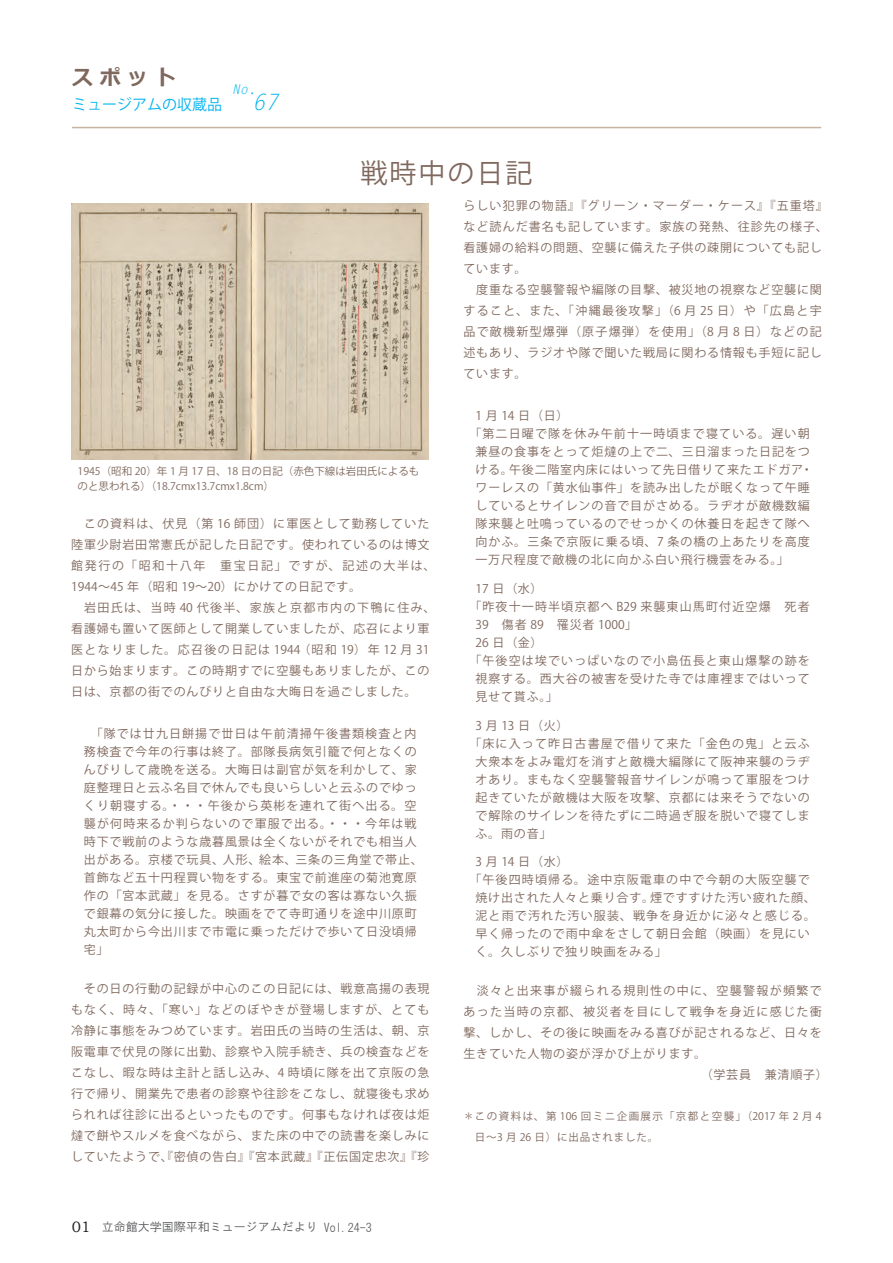
<style>
.page{position:relative;width:893px;height:1263px;background:#fff}
.page>*{position:absolute;margin:0;border:0;box-sizing:border-box;transform-origin:0 0}
.t1{font:27px "Koz Go Pro";letter-spacing:.075em;color:#7f685d}
.t2{font:italic 22.5px "Letter Gothic Std";color:#00b3ef}
.t3{font:700 21px "Meiryo";color:#7f685d}
.t4{font:15px "Koz Go Pro";color:#00b3ef}
.t5{font:italic 13.5px "Letter Gothic Std";color:#00b3ef}
.t6{font:12px/21px "Koz Go Pro";letter-spacing:.075em;color:#7f685d}
.t7{font:12px "Koz Go Pro";letter-spacing:.095em;color:#7f685d}
.t8{font:12px "Koz Go Pro";letter-spacing:.11em;color:#7f685d}
.t9{font:12px "HG Gothic M";color:#57585a}
.t10{font:12px "Koz Go Pro";color:#7f685d}
.t11{font:10.5px/15px "Koz Go Pro";color:#7f685d}
.t12{font:10.5px/21px "Koz Go Pro";letter-spacing:.14em;color:#7f685d}
.s1{font-family:"Bookman Old Style";font-size:15px;color:#231f20}
</style>
<div class="page">
<hr style="left:72px;top:127px;width:749px;height:1px;background:#c3b49b">
<img style="left:72px;top:203px;width:357px;height:256px">
<h3 class="t3" style="left:72px;top:63px;width:106px">スポット</h3>
<p class="t4" style="left:72px;top:95px;width:152px">ミュージアムの収蔵品</p>
<p class="t5" style="left:232px;top:81px;width:26px">No.</p>
<h2 class="t2" style="left:252px;top:89px;width:28px">67</h2>
<h1 class="t1" style="left:360px;top:155px;width:174px">戦時中の日記</h1>
<p class="t11" style="left:78px;top:464px;width:343px">1945（昭和 20）年 1 月 17 日、18 日の日記（赤色下線は岩田氏によるものと思われる）（18.7cmx13.7cmx1.8cm）</p>
<p class="t6" style="left:71px;top:514px;width:366px;text-indent:13px">この資料は、伏見（第 16 師団）に軍医として勤務していた陸軍少尉岩田常憲氏が記した日記です。使われているのは博文館発行の「昭和十八年　重宝日記」ですが、記述の大半は、<br>1944～45 年（昭和 19～20）にかけての日記です。</p>
<p class="t6" style="left:71px;top:598px;width:366px;text-indent:13px">岩田氏は、当時 40 代後半、家族と京都市内の下鴨に住み、看護婦も置いて医師として開業していましたが、応召により軍医となりました。応召後の日記は 1944 （昭和 19）年 12 月 31日から始まります。この時期すでに空襲もありましたが、この日は、京都の街でのんびりと自由な大晦日を過ごしました。</p>
<p class="t6" style="left:84px;top:725px;width:340px;line-height:18px;text-indent:7px">「隊では廿九日餅揚で丗日は午前清掃午後書類検査と内務検査で今年の行事は終了。部隊長病気引籠で何となくのんびりして歳晩を送る。大晦日は副官が気を利かして、家庭整理日と云ふ名目で休んでも良いらしいと云ふのでゆっくり朝寝する。・・・午後から英彬を連れて街へ出る。空襲が何時来るか判らないので軍服で出る。・・・今年は戦時下で戦前のような歳暮風景は全くないがそれでも相当人出がある。京楼で玩具、人形、絵本、三条の三角堂で帯止、首飾など五十円程買い物をする。東宝で前進座の菊池寛原作の「宮本武蔵」を見る。さすが暮で女の客は寡ない久振で銀幕の気分に接した。映画をでて寺町通りを途中川原町丸太町から今出川まで市電に乗っただけで歩いて日没頃帰宅」</p>
<p class="t6" style="left:71px;top:979px;width:360px;text-align:justify;text-indent:13px">その日の行動の記録が中心のこの日記には、戦意高揚の表現もなく、時々、「寒い」などのぼやきが登場しますが、とても冷静に事態をみつめています。岩田氏の当時の生活は、朝、京阪電車で伏見の隊に出勤、診察や入院手続き、兵の検査などをこなし、暇な時は主計と話し込み、4 時頃に隊を出て京阪の急行で帰り、開業先で患者の診察や往診をこなし、就寝後も求められれば往診に出るといったものです。何事もなければ夜は炬燵で餅やスルメを食べながら、また床の中での読書を楽しみにしていたようで、『密偵の告白』『宮本武蔵』『正伝国定忠次』『珍</p>
<p class="t9" style="left:72px;top:1221px;width:301px"><span class="s1">01</span> 立命館大学国際平和ミュージアムだより Vol.24-3</p>
<p class="t6" style="left:463px;top:196px;width:366px">らしい犯罪の物語』『グリーン・マーダー・ケース』『五重塔』など読んだ書名も記しています。家族の発熱、往診先の様子、看護婦の給料の問題、空襲に備えた子供の疎開についても記しています。</p>
<p class="t6" style="left:463px;top:280px;width:360px;text-align:justify;text-indent:13px">度重なる空襲警報や編隊の目撃、被災地の視察など空襲に関すること、また、「沖縄最後攻撃」（6 月 25 日）や「広島と宇品で敵機新型爆弾（原子爆弾）を使用」（8 月 8 日）などの記述もあり、ラジオや隊で聞いた戦局に関わる情報も手短に記しています。</p>
<p class="t6" style="left:475px;top:406px;width:94px">1 月 14 日（日）</p>
<p class="t7" style="left:469px;top:426px;width:342px">「第二日曜で隊を休み午前十一時頃まで寝ている。遅い朝</p>
<p class="t6" style="left:475px;top:442px;width:336px">兼昼の食事をとって炬燵の上で二、三日溜まった日記をつ</p>
<p class="t6" style="left:475px;top:460px;width:339px">ける。午後二階室内床にはいって先日借りて来たエドガア・</p>
<p class="t6" style="left:475px;top:478px;width:336px">ワーレスの「黄水仙事件」を読み出したが眠くなって午睡</p>
<p class="t6" style="left:475px;top:496px;width:336px">しているとサイレンの音で目がさめる。ラヂオが敵機数編</p>
<p class="t6" style="left:475px;top:514px;width:336px">隊来襲と吐鳴っているのでせっかくの休養日を起きて隊へ</p>
<p class="t6" style="left:475px;top:532px;width:336px">向かふ。三条で京阪に乗る頃、7 条の橋の上あたりを高度</p>
<p class="t6" style="left:475px;top:550px;width:315px">一万尺程度で敵機の北に向かふ白い飛行機雲をみる。」</p>
<p class="t6" style="left:475px;top:578px;width:69px">17 日（水）</p>
<p class="t7" style="left:469px;top:599px;width:342px">「昨夜十一時半頃京都へ B29 来襲東山馬町付近空爆　死者</p>
<p class="t10" style="left:475px;top:617px;width:163px">39　傷者 89　罹災者 1000」</p>
<p class="t6" style="left:475px;top:632px;width:69px">26 日（金）</p>
<p class="t7" style="left:469px;top:653px;width:342px">「午後空は埃でいっぱいなので小島伍長と東山爆撃の跡を</p>
<p class="t6" style="left:475px;top:668px;width:336px">視察する。西大谷の被害を受けた寺では庫裡まではいって</p>
<p class="t6" style="left:475px;top:686px;width:84px">見せて貰ふ。」</p>
<p class="t6" style="left:475px;top:715px;width:94px">3 月 13 日（火）</p>
<p class="t7" style="left:469px;top:735px;width:342px">「床に入って昨日古書屋で借りて来た「金色の鬼」と云ふ</p>
<p class="t6" style="left:475px;top:751px;width:336px">大衆本をよみ電灯を消すと敵機大編隊にて阪神来襲のラヂ</p>
<p class="t6" style="left:475px;top:769px;width:336px">オあり。まもなく空襲警報音サイレンが鳴って軍服をつけ</p>
<p class="t6" style="left:475px;top:787px;width:336px">起きていたが敵機は大阪を攻撃、京都には来そうでないの</p>
<p class="t6" style="left:475px;top:805px;width:336px">で解除のサイレンを待たずに二時過ぎ服を脱いで寝てしま</p>
<p class="t6" style="left:475px;top:823px;width:77px">ふ。雨の音」</p>
<p class="t6" style="left:475px;top:851px;width:94px">3 月 14 日（水）</p>
<p class="t7" style="left:469px;top:872px;width:342px">「午後四時頃帰る。途中京阪電車の中で今朝の大阪空襲で</p>
<p class="t6" style="left:475px;top:887px;width:342px">焼け出された人々と乗り合す。煙ですすけた汚い疲れた顔、</p>
<p class="t7" style="left:475px;top:908px;width:342px">泥と雨で汚れた汚い服装、戦争を身近かに泌々と感じる。</p>
<p class="t6" style="left:475px;top:923px;width:336px">早く帰ったので雨中傘をさして朝日会館（映画）を見にい</p>
<p class="t6" style="left:475px;top:941px;width:193px">く。久しぶりで独り映画をみる」</p>
<p class="t8" style="left:463px;top:983px;width:360px">　淡々と出来事が綴られる規則性の中に、空襲警報が頻繁で</p>
<p class="t8" style="left:463px;top:1004px;width:360px">あった当時の京都、被災者を目にして戦争を身近に感じた衝</p>
<p class="t6" style="left:463px;top:1022px;width:360px">撃、しかし、その後に映画をみる喜びが記されるなど、日々を</p>
<p class="t6" style="left:463px;top:1043px;width:244px">生きていた人物の姿が浮かび上がります。</p>
<p class="t6" style="left:701px;top:1064px;width:129px">（学芸員　兼清順子）</p>
<p class="t12" style="left:475px;top:1106px;width:348px;text-indent:-11px">＊この資料は、第 106 回ミニ企画展示「京都と空襲」（2017 年 2 月 4日〜3 月 26 日）に出品されました。</p>
</div>
